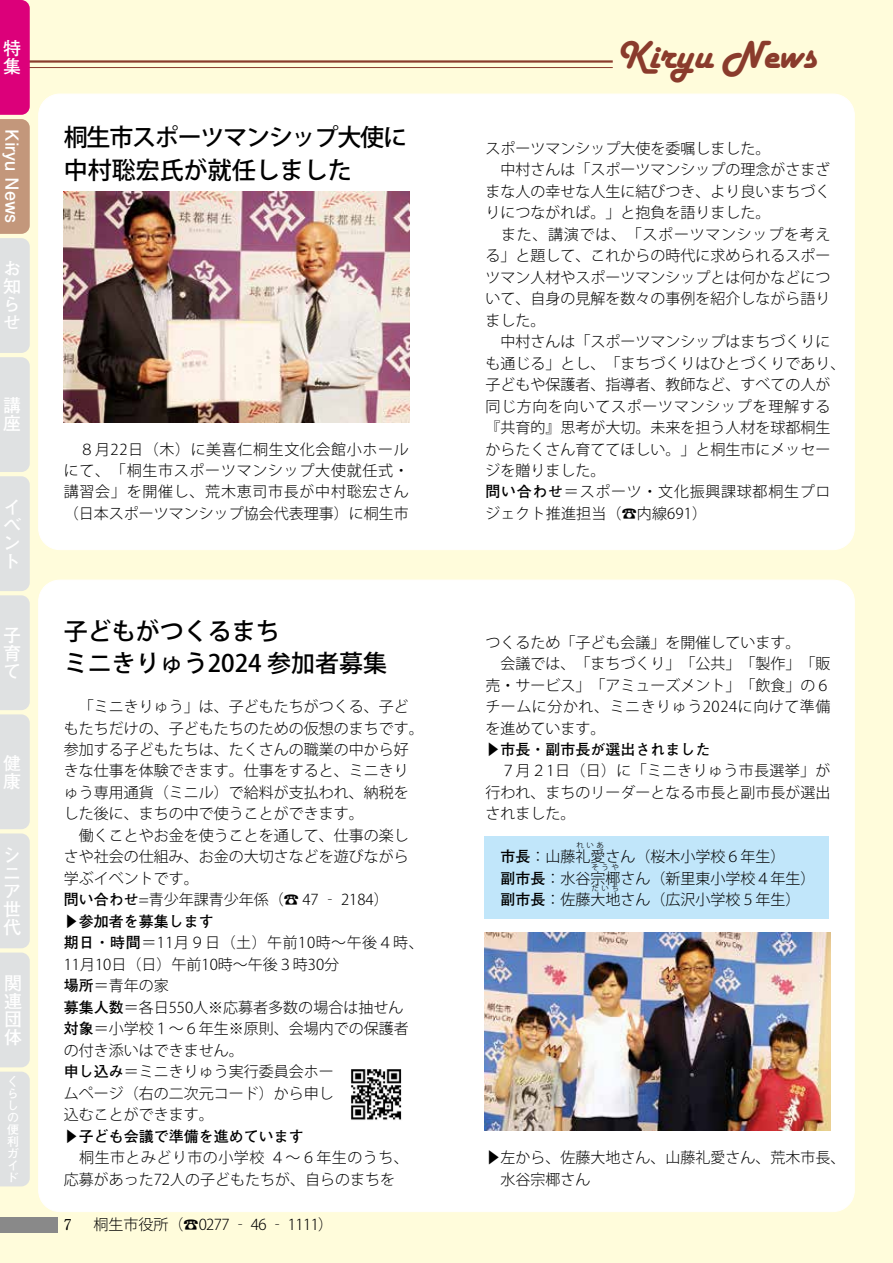
<style>
.page{position:relative;width:893px;height:1263px;background:#fffcdb}
.page>*{position:absolute;margin:0;border:0;box-sizing:border-box;transform-origin:0 0}
.t1{font:40.5px "Harlow Solid";color:#8a3b2c}
.t2{font:500 24px/32.2px "Koz Go Pro";letter-spacing:-.05em;color:#000}
.t3{font:500 24px/32.2px "Koz Go Pro";color:#000}
.t4{font:700 18px/18px "Futo Go B101 Pro";color:#fff}
.t5{font:300 15px/21.5px "Koz Go Pro";color:#000}
.t6{font:700 15px "Futo Go B101 Pro";color:#000}
.t7{font:300 15px "Koz Go Pro";letter-spacing:-.04em;color:#000}
.t8{font:700 15px "Futo Min A101 Pro";color:#000}
.t9{font:700 12px/12px "Futo Go B101 Pro";color:#fff}
.t10{font:300 7.5px "Koz Go Pro";letter-spacing:.335em;color:#000}
.s1{font-family:"Futo Go B101 Pro";font-weight:700}
</style>
<div class="page">
<hr style="left:0;top:67px;width:613px;height:1px;background:#8a3b2c">
<hr style="left:0;top:60px;width:613px;height:3px;background:#8a3b2c">
<hr style="left:892px;top:185px;width:1px;height:370px;background:#fff">
<div style="left:39px;top:94px;width:815px;height:456px;background:#fff;border-radius:21px"></div>
<div style="left:39px;top:580px;width:815px;height:631px;background:#fff;border-radius:21px"></div>
<div style="left:485px;top:836px;width:344px;height:82px;background:#c1e6fa"></div>
<img style="left:485px;top:932px;width:345px;height:199px">
<img style="left:351px;top:1069px;width:51px;height:51px">
<img style="left:64px;top:191px;width:345px;height:231px">
<svg style="left:0;top:0;width:30px;height:1186px"></svg>
<div style="left:0;top:1217px;width:57px;height:16px;background:#898989"></div>
<p class="t4" style="left:3px;top:37px;width:19px">特集</p>
<p class="t4" style="left:24px;top:129px;width:95px;rotate:90deg">Kiryu News</p>
<p class="t4" style="left:3px;top:257px;width:18px">お知らせ</p>
<p class="t4" style="left:3px;top:394px;width:19px">講座</p>
<p class="t4" style="left:3px;top:495px;width:19px">イベント</p>
<p class="t4" style="left:3px;top:623px;width:19px;text-align:justify">子育て</p>
<p class="t4" style="left:3px;top:751px;width:19px">健康</p>
<p class="t4" style="left:3px;top:844px;width:19px;text-align:justify">シニア世代</p>
<p class="t4" style="left:4px;top:972px;width:19px;text-align:justify">関連団体</p>
<p class="t9" style="left:7px;top:1074px;width:13px">くらしの便利ガイド</p>
<h2 class="t2" style="left:64px;top:123px;width:345px">桐生市スポーツマンシップ大使に中村聡宏氏が就任しました</h2>
<p class="t5" style="left:64px;top:438px;width:347px;text-align:justify">　８月22日（木）に美喜仁桐生文化会館小ホールにて、「桐生市スポーツマンシップ大使就任式・講習会」を開催し、荒木恵司市長が中村聡宏さん（日本スポーツマンシップ協会代表理事）に桐生市</p>
<h2 class="t3" style="left:64px;top:616px;width:325px">子どもがつくるまち<br>ミニきりゅう2024 参加者募集</h2>
<p class="t5" style="left:64px;top:696px;width:362px">　「ミニきりゅう」は、子どもたちがつくる、子どもたちだけの、子どもたちのための仮想のまちです。参加する子どもたちは、たくさんの職業の中から好きな仕事を体験できます。仕事をすると、ミニきりゅう専用通貨（ミニル）で給料が支払われ、納税をした後に、まちの中で使うことができます。<br>　働くことやお金を使うことを通して、仕事の楽しさや社会の仕組み、お金の大切さなどを遊びながら学ぶイベントです。<br><span class="s1">問い合わせ</span>=青少年課青少年係（☎ 47 ‐ 2184）</p>
<p class="t6" style="left:64px;top:909px;width:151px">▶参加者を募集します</p>
<p class="t5" style="left:64px;top:932px;width:361px"><span class="s1">期日・時間</span>＝11月９日（土）午前10時～午後４時、<br>11月10日（日）午前10時～午後３時30分<br><span class="s1">場所</span>＝青年の家<br><span class="s1">募集人数</span>＝各日550人※応募者多数の場合は抽せん<br><span class="s1">対象</span>＝小学校１～６年生※原則、会場内での保護者の付き添いはできません。<br><span class="s1">申し込み</span>＝ミニきりゅう実行委員会ホー<br>ムページ（右の二次元コード）から申し<br>込むことができます。</p>
<p class="t6" style="left:64px;top:1124px;width:241px">▶子ども会議で準備を進めています</p>
<p class="t5" style="left:64px;top:1147px;width:347px">　桐生市とみどり市の小学校 ４～６年生のうち、応募があった72人の子どもたちが、自らのまちを</p>
<p class="t8" style="left:64px;top:1213px;width:10px">7</p>
<p class="t7" style="left:94px;top:1215px;width:241px">桐生市役所（☎0277 ‐ 46 ‐ 1111）</p>
<h1 class="t1" style="left:617px;top:32px;width:201px">Kiryu News</h1>
<p class="t5" style="left:485px;top:138px;width:361px">スポーツマンシップ大使を委嘱しました。<br>　中村さんは「スポーツマンシップの理念がさまざまな人の幸せな人生に結びつき、より良いまちづくりにつながれば。」と抱負を語りました。<br>　また、講演では、「スポーツマンシップを考える」と題して、これからの時代に求められるスポーツマン人材やスポーツマンシップとは何かなどについて、自身の見解を数々の事例を紹介しながら語りました。<br>　中村さんは「スポーツマンシップはまちづくりにも通じる」とし、「まちづくりはひとづくりであり、子どもや保護者、指導者、教師など、すべての人が同じ方向を向いてスポーツマンシップを理解する『共育的』思考が大切。未来を担う人材を球都桐生からたくさん育ててほしい。」と桐生市にメッセージを贈りました。<br><span class="s1">問い合わせ</span>＝スポーツ・文化振興課球都桐生プロジェクト推進担当（☎内線691）</p>
<p class="t5" style="left:485px;top:631px;width:347px">つくるため「子ども会議」を開催しています。<br>　会議では、「まちづくり」「公共」「製作」「販売・サービス」「アミューズメント」「飲食」の６チームに分かれ、ミニきりゅう2024に向けて準備を進めています。</p>
<p class="t6" style="left:485px;top:737px;width:226px">▶市長・副市長が選出されました</p>
<p class="t5" style="left:485px;top:760px;width:347px;text-align:justify">　７月２1日（日）に「ミニきりゅう市長選挙」が行われ、まちのリーダーとなる市長と副市長が選出されました。</p>
<p class="t5" style="left:500px;top:846px;width:287px"><span class="s1">市長</span>：山藤礼愛さん（桜木小学校６年生）</p>
<p class="t10" style="left:577px;top:841px;width:29px">れいあ</p>
<p class="t5" style="left:500px;top:868px;width:317px"><span class="s1">副市長</span>：水谷宗椰さん（新里東小学校４年生）</p>
<p class="t10" style="left:592px;top:862px;width:29px">そうや</p>
<p class="t5" style="left:500px;top:889px;width:302px"><span class="s1">副市長</span>：佐藤大地さん（広沢小学校５年生）</p>
<p class="t10" style="left:592px;top:884px;width:29px">だいち</p>
<p class="t5" style="left:485px;top:1147px;width:362px">▶左から、佐藤大地さん、山藤礼愛さん、荒木市長、　水谷宗椰さん</p>
</div>
